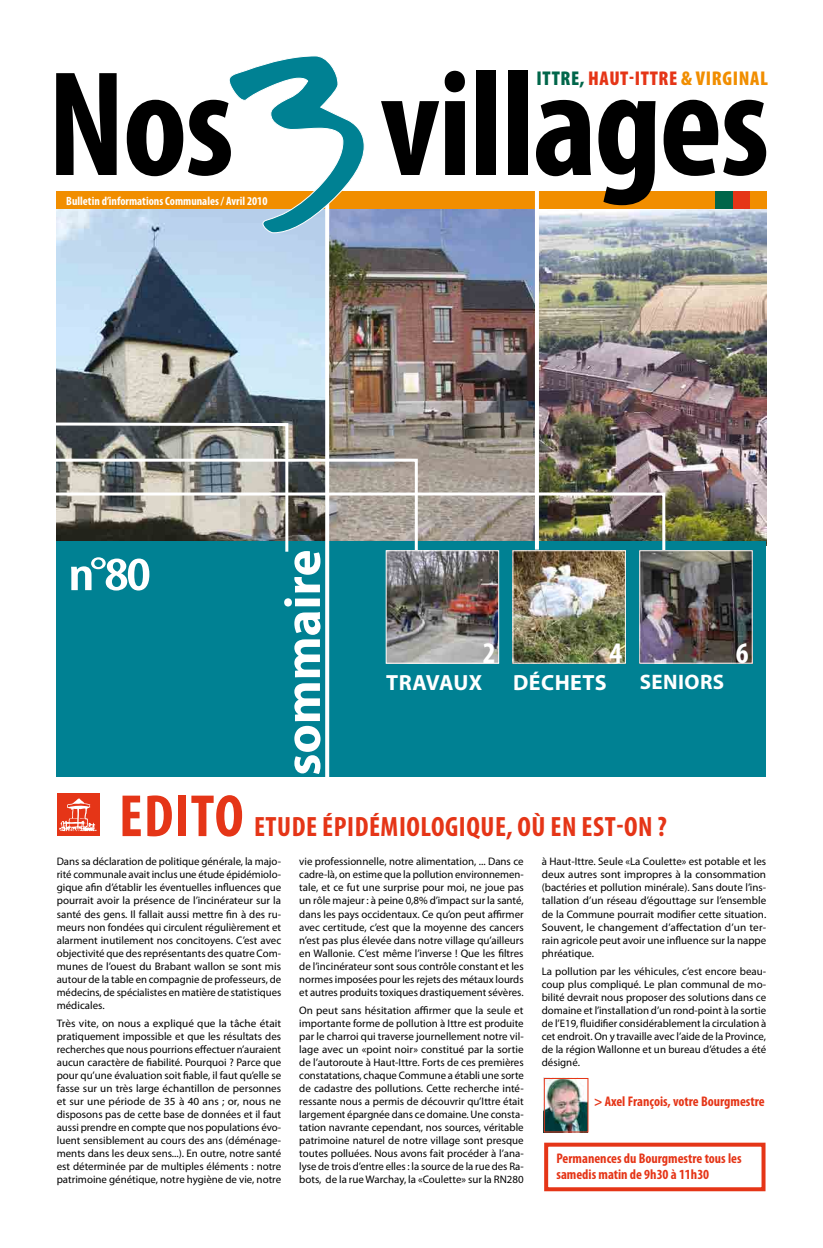
<style>
.page{position:relative;width:823px;height:1248px;background:#fff}
.page>*{position:absolute;margin:0;border:0;box-sizing:border-box;transform-origin:0 0}
.t1{font:700 condensed 151px "Myriad Pro";color:#000}
.t2{font:700 51px "Myriad Pro";color:#fff}
.t3{font:600 condensed 48px "Myriad Pro";color:#fff;scale:1.25 1}
.t4{font:700 condensed 30px "Myriad Pro";color:#fff}
.t5{font:700 condensed 28px "Myriad Pro";letter-spacing:.02em;color:#e53517}
.t6{font:700 22px "Myriad Pro";color:#fff}
.t7{font:700 22px "Myriad Pro";letter-spacing:.02em;color:#fff}
.t8{font:700 21px "Myriad Pro";letter-spacing:.02em;color:#fff}
.t9{font:900 condensed 20px "Myriad Pro";letter-spacing:.03em;color:#e53517}
.t10{font:700 condensed 14px/16px "Myriad Pro";color:#e53517}
.t11{font:700 condensed 12px "Myriad Pro";color:#fff}
.t12{font:10.9px/13px "Myriad Pro";color:#000;text-align:justify}
.s1{color:#00664a}
.s2{color:#f18e00}
.s3{font-size:60px}
</style>
<div class="page">
<img style="left:57px;top:209px;width:268px;height:212px">
<img style="left:329px;top:209px;width:205px;height:282px">
<img style="left:539px;top:209px;width:226px;height:332px">
<div style="left:57px;top:541px;width:708px;height:235px;background:#008193"></div>
<div style="left:57px;top:192px;width:708px;height:17px;background:#f18e00"></div>
<img style="left:419px;top:491px;width:247px;height:62px">
<img style="left:56px;top:421px;width:363px;height:133px">
<svg style="left:534px;top:191px;width:4px;height:358px"></svg>
<svg style="left:325px;top:234px;width:4px;height:543px"></svg>
<img style="left:387px;top:552px;width:110px;height:109px">
<div style="left:385px;top:550px;width:114px;height:113px;border:1px solid #fff"></div>
<div style="left:731px;top:192px;width:17px;height:17px;background:#e53517"></div>
<div style="left:714px;top:192px;width:17px;height:17px;background:#00664a"></div>
<svg style="left:228px;top:56px;width:137px;height:178px"></svg>
<img style="left:514px;top:552px;width:109px;height:109px">
<div style="left:512px;top:550px;width:113px;height:113px;border:1px solid #fff"></div>
<img style="left:641px;top:552px;width:109px;height:109px">
<div style="left:639px;top:550px;width:113px;height:113px;border:1px solid #fff"></div>
<img style="left:545px;top:1079px;width:41px;height:51px">
<div style="left:543px;top:1077px;width:45px;height:55px;border:1px solid #e53517"></div>
<div style="left:544px;top:1142px;width:221px;height:49px;border:4px solid #e53517"></div>
<div style="left:57px;top:793px;width:42px;height:43px;background:#e53517"></div>
<svg style="left:59px;top:798px;width:38px;height:33px"></svg>
<h1 class="t1" style="left:47px;top:30px;width:723px">Nos villages</h1>
<h3 class="t9" style="left:536px;top:65px;width:233px"><span class="s1">ITTRE,</span> HAUT-ITTRE <span class="s2">&amp; VIRGINAL</span></h3>
<p class="t11" style="left:66px;top:193px;width:203px">Bulletin d’informations Communales / Avril 2010</p>
<h3 class="t3" style="left:68px;top:544px;width:67px">n°80</h3>
<h2 class="t2" style="left:269px;top:775px;width:228px;rotate:-90deg">SOMMAIRE</h2>
<h3 class="t4" style="left:482px;top:634px;width:14px">2</h3>
<h3 class="t4" style="left:609px;top:634px;width:14px">4</h3>
<h3 class="t4" style="left:735px;top:634px;width:14px">6</h3>
<h3 class="t6" style="left:386px;top:668px;width:98px">TRAVAUX</h3>
<h3 class="t7" style="left:513px;top:668px;width:95px">DÉCHETS</h3>
<h3 class="t8" style="left:639px;top:668px;width:86px">SENIORS</h3>
<h3 class="t5" style="left:119px;top:809px;width:549px"><span class="s3">Edito</span> Etude épidémiologique, Où en est-on ?</h3>
<p class="t12" style="left:57px;top:855px;width:226px">Dans sa déclaration de politique générale, la majo&shy;rité communale avait inclus une étude épidémiolo&shy;gique afin d’établir les éventuelles influences que pourrait avoir la présence de l’incinérateur sur la santé des gens. Il fallait aussi mettre fin à des ru&shy;meurs non fondées qui circulent régulièrement et alarment inutilement nos concitoyens. C’est avec objectivité que des représentants des quatre Com&shy;munes de l’ouest du Brabant wallon se sont mis autour de la table en compagnie de professeurs, de médecins, de spécialistes en matière de statistiques médicales.</p>
<p class="t12" style="left:57px;top:1016px;width:226px">Très vite, on nous a expliqué que la tâche était pratiquement impossible et que les résultats des recherches que nous pourrions effectuer n’auraient aucun caractère de fiabilité. Pourquoi ? Parce que pour qu’une évaluation soit fiable, il faut qu’elle se fasse sur un très large échantillon de personnes et sur une période de 35 à 40 ans ; or, nous ne disposons pas de cette base de données et il faut aussi prendre en compte que nos populations évo&shy;luent sensiblement au cours des ans (déménage&shy;ments dans les deux sens...). En outre, notre santé est déterminée par de multiples éléments : notre patrimoine génétique, notre hygiène de vie, notre</p>
<p class="t12" style="left:299px;top:855px;width:226px">vie professionnelle, notre alimentation, ... Dans ce cadre-là, on estime que la pollution environnemen&shy;tale, et ce fut une surprise pour moi, ne joue pas un rôle majeur : à peine 0,8% d’impact sur la santé, dans les pays occidentaux. Ce qu’on peut affirmer avec certitude, c’est que la moyenne des cancers n’est pas plus élevée dans notre village qu’ailleurs en Wallonie. C’est même l’inverse ! Que les filtres de l’incinérateur sont sous contrôle constant et les normes imposées pour les rejets des métaux lourds et autres produits toxiques drastiquement sévères.</p>
<p class="t12" style="left:299px;top:1003px;width:226px">On peut sans hésitation affirmer que la seule et importante forme de pollution à Ittre est produite par le charroi qui traverse journellement notre vil&shy;lage avec un «point noir» constitué par la sortie de l’autoroute à Haut-Ittre. Forts de ces premières constatations, chaque Commune a établi une sorte de cadastre des pollutions. Cette recherche inté&shy;ressante nous a permis de découvrir qu’Ittre était largement épargnée dans ce domaine. Une consta&shy;tation navrante cependant, nos sources, véritable patrimoine naturel de notre village sont presque toutes polluées. Nous avons fait procéder à l’ana&shy;lyse de trois d’entre elles : la source de la rue des Ra&shy;bots, de la rue Warchay, la «Coulette» sur la RN280</p>
<p class="t12" style="left:541px;top:855px;width:226px">à Haut-Ittre. Seule «La Coulette» est potable et les deux autres sont impropres à la consommation (bactéries et pollution minérale). Sans doute l’ins&shy;tallation d’un réseau d’égouttage sur l’ensemble de la Commune pourrait modifier cette situation.<br>Souvent, le changement d’affectation d’un ter&shy;rain agricole peut avoir une influence sur la nappe phréatique.</p>
<p class="t12" style="left:541px;top:964px;width:226px">La pollution par les véhicules, c’est encore beau&shy;coup plus compliqué. Le plan communal de mo&shy;bilité devrait nous proposer des solutions dans ce domaine et l’installation d’un rond-point à la sortie de l’E19, fluidifier considérablement la circulation à cet endroit. On y travaille avec l’aide de la Province, de la région Wallonne et un bureau d’études a été désigné.</p>
<p class="t10" style="left:593px;top:1092px;width:172px">&gt; Axel François, votre Bourgmestre</p>
<p class="t10" style="left:556px;top:1150px;width:186px">Permanences du Bourgmestre tous les samedis matin de 9h30 à 11h30</p>
</div>
